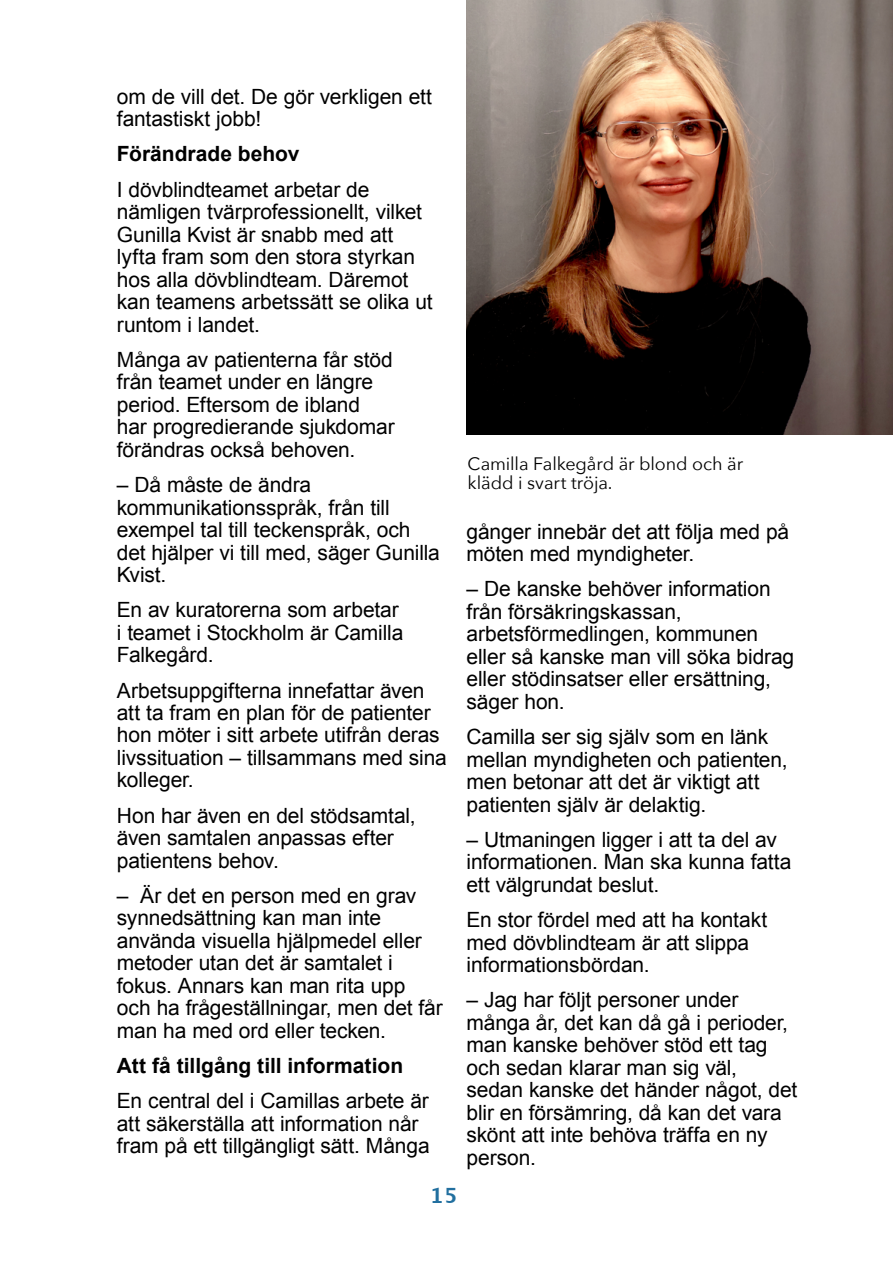
<style>
.page{position:relative;width:893px;height:1263px;background:#fff}
.page>*{position:absolute;margin:0;border:0;box-sizing:border-box;transform-origin:0 0}
.Body_Text__Arial_-_14pt{font:21px/22.5px "Arial";letter-spacing:-.005em;color:#000}
.Body_Text__Arial_-_14pt-2{font:700 21px "Arial";color:#000}
.t1{font:700 21px "Lucida Grande";color:#216f9f}
.Body_Text__Justify_-_10pt{font:18px/19.5px "Avenir Next";letter-spacing:-.01em;color:#000}
</style>
<div class="page">
<img style="left:466px;top:0;width:427px;height:435px">
<p class="Body_Text__Arial_-_14pt" style="left:117px;top:85px;width:317px">om de vill det. De gör verkligen ett fantastiskt jobb!</p>
<p class="Body_Text__Arial_-_14pt-2" style="left:117px;top:140px;width:184px">Förändrade behov</p>
<p class="Body_Text__Arial_-_14pt" style="left:117px;top:178px;width:317px">I dövblindteamet arbetar de nämligen tvärprofessionellt, vilket<br>Gunilla Kvist är snabb med att lyfta fram som den stora styrkan hos alla dövblindteam. Däremot kan teamens arbetssätt se olika ut runtom i landet.</p>
<p class="Body_Text__Arial_-_14pt" style="left:117px;top:348px;width:279px">Många av patienterna får stöd från teamet under en längre period. Eftersom de ibland har progredierande sjukdomar förändras också behoven.</p>
<p class="Body_Text__Arial_-_14pt" style="left:117px;top:474px;width:325px">– Då måste de ändra kommunikationsspråk, från till exempel tal till teckenspråk, och det hjälper vi till med, säger Gunilla<br>Kvist.</p>
<p class="Body_Text__Arial_-_14pt" style="left:117px;top:599px;width:288px">En av kuratorerna som arbetar i teamet i Stockholm är Camilla<br>Falkegård.</p>
<p class="Body_Text__Arial_-_14pt" style="left:117px;top:679px;width:331px">Arbetsuppgifterna innefattar även att ta fram en plan för de patienter hon möter i sitt arbete utifrån deras livssituation – tillsammans med sina kolleger.</p>
<p class="Body_Text__Arial_-_14pt" style="left:117px;top:804px;width:300px">Hon har även en del stödsamtal, även samtalen anpassas efter patientens behov.</p>
<p class="Body_Text__Arial_-_14pt" style="left:117px;top:884px;width:327px">– Är det en person med en grav synnedsättning kan man inte använda visuella hjälpmedel eller metoder utan det är samtalet i fokus. Annars kan man rita upp och ha frågeställningar, men det får man ha med ord eller tecken.</p>
<p class="Body_Text__Arial_-_14pt-2" style="left:117px;top:1052px;width:288px">Att få tillgång till information</p>
<p class="Body_Text__Arial_-_14pt" style="left:117px;top:1090px;width:314px">En central del i Camillas arbete är att säkerställa att information når fram på ett tillgängligt sätt. Många</p>
<p class="t1" style="left:430px;top:1179px;width:29px">15</p>
<p class="Body_Text__Justify_-_10pt" style="left:468px;top:453px;width:277px">Camilla Falkegård är blond och är klädd i svart tröja.</p>
<p class="Body_Text__Arial_-_14pt" style="left:466px;top:520px;width:324px">gånger innebär det att följa med på möten med myndigheter.</p>
<p class="Body_Text__Arial_-_14pt" style="left:466px;top:578px;width:329px">– De kanske behöver information från försäkringskassan, arbetsförmedlingen, kommunen eller så kanske man vill söka bidrag eller stödinsatser eller ersättning, säger hon.</p>
<p class="Body_Text__Arial_-_14pt" style="left:466px;top:726px;width:323px">Camilla ser sig själv som en länk mellan myndigheten och patienten, men betonar att det är viktigt att patienten själv är delaktig.</p>
<p class="Body_Text__Arial_-_14pt" style="left:466px;top:828px;width:327px">– Utmaningen ligger i att ta del av informationen. Man ska kunna fatta ett välgrundat beslut.</p>
<p class="Body_Text__Arial_-_14pt" style="left:466px;top:909px;width:302px">En stor fördel med att ha kontakt med dövblindteam är att slippa informationsbördan.</p>
<p class="Body_Text__Arial_-_14pt" style="left:466px;top:989px;width:332px">– Jag har följt personer under många år, det kan då gå i perioder, man kanske behöver stöd ett tag och sedan klarar man sig väl, sedan kanske det händer något, det blir en försämring, då kan det vara skönt att inte behöva träffa en ny person.</p>
</div>
